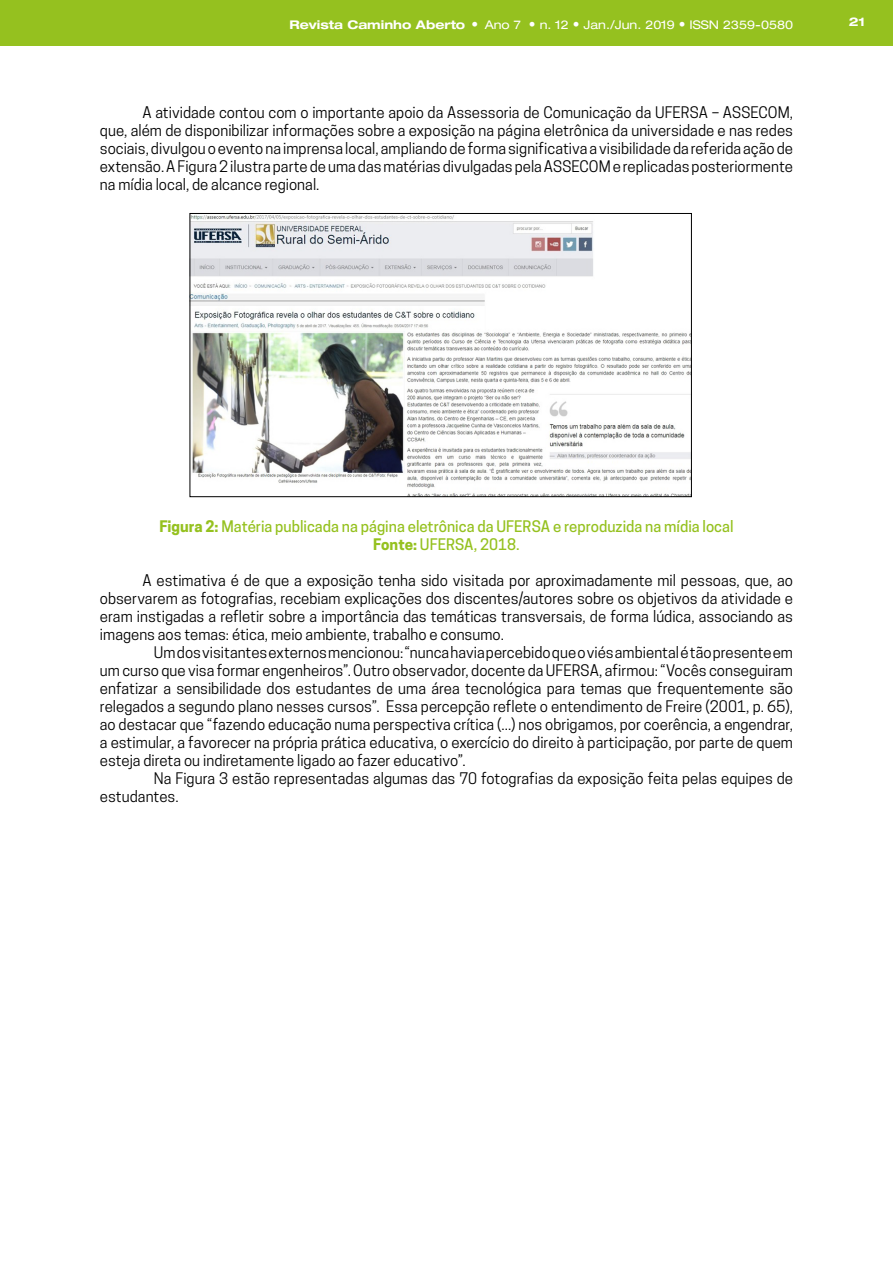
<style>
.page{position:relative;width:893px;height:1263px;background:#fff}
.page>*{position:absolute;margin:0;border:0;box-sizing:border-box;transform-origin:0 0}
.t1{font:15px/18px "Cooper Hewitt";color:#000;text-align:justify}
.t2{font:500 15px/18px "Cooper Hewitt";color:#95c11f;text-align:center}
.t3{font:expanded 12px "Helvetica Neue LT Pro";color:#fff}
.t4{font:700 expanded 12px "Helvetica Neue LT Pro";color:#fff}
.s1{font-weight:700}
.s2{font-stretch:condensed;font-size:13.5px}
</style>
<div class="page">
<div style="left:0;top:0;width:893px;height:46px;background:#95c11f"></div>
<img style="left:192px;top:215px;width:498px;height:280px">
<div style="left:190px;top:213px;width:502px;height:284px;border:1px solid #000"></div>
<p class="t3" style="left:290px;top:17px;width:505px"><span class="s1">Revista Caminho Aberto</span> <span class="s2">•</span> Ano 7 <span class="s2">•</span> n. 12 <span class="s2">•</span> Jan./Jun. 2019 <span class="s2">•</span> ISSN 2359-0580</p>
<p class="t4" style="left:849px;top:14px;width:18px">21</p>
<p class="t1" style="left:100px;top:103px;width:695px;text-indent:43px">A atividade contou com o importante apoio da Assessoria de Comunicação da UFERSA – ASSECOM, que, além de disponibilizar informações sobre a exposição na página eletrônica da universidade e nas redes sociais, divulgou o evento na imprensa local, ampliando de forma significativa a visibilidade da referida ação de extensão. A Figura 2 ilustra parte de uma das matérias divulgadas pela ASSECOM e replicadas posteriormente na mídia local, de alcance regional.</p>
<p class="t2" style="left:159px;top:517px;width:576px"><span class="s1">Figura 2:</span> Matéria publicada na página eletrônica da UFERSA e reproduzida na mídia local<br><span class="s1">Fonte:</span> UFERSA, 2018.</p>
<p class="t1" style="left:100px;top:571px;width:695px;text-indent:43px">A estimativa é de que a exposição tenha sido visitada por aproximadamente mil pessoas, que, ao observarem as fotografias, recebiam explicações dos discentes/autores sobre os objetivos da atividade e eram instigadas a refletir sobre a importância das temáticas transversais, de forma lúdica, associando as imagens aos temas: ética, meio ambiente, trabalho e consumo.</p>
<p class="t1" style="left:100px;top:643px;width:695px;text-indent:54px">Um dos visitantes externos mencionou: “nunca havia percebido que o viés ambiental é tão presente em um curso que visa formar engenheiros”. Outro observador, docente da UFERSA, afirmou: “Vocês conseguiram enfatizar a sensibilidade dos estudantes de uma área tecnológica para temas que frequentemente são relegados a segundo plano nesses cursos”. Essa percepção reflete o entendimento de Freire (2001, p. 65), ao destacar que “fazendo educação numa perspectiva crítica (...) nos obrigamos, por coerência, a engendrar, a estimular, a favorecer na própria prática educativa, o exercício do direito à participação, por parte de quem esteja direta ou indiretamente ligado ao fazer educativo”.</p>
<p class="t1" style="left:100px;top:769px;width:695px;text-indent:54px">Na Figura 3 estão representadas algumas das 70 fotografias da exposição feita pelas equipes de estudantes.</p>
</div>
